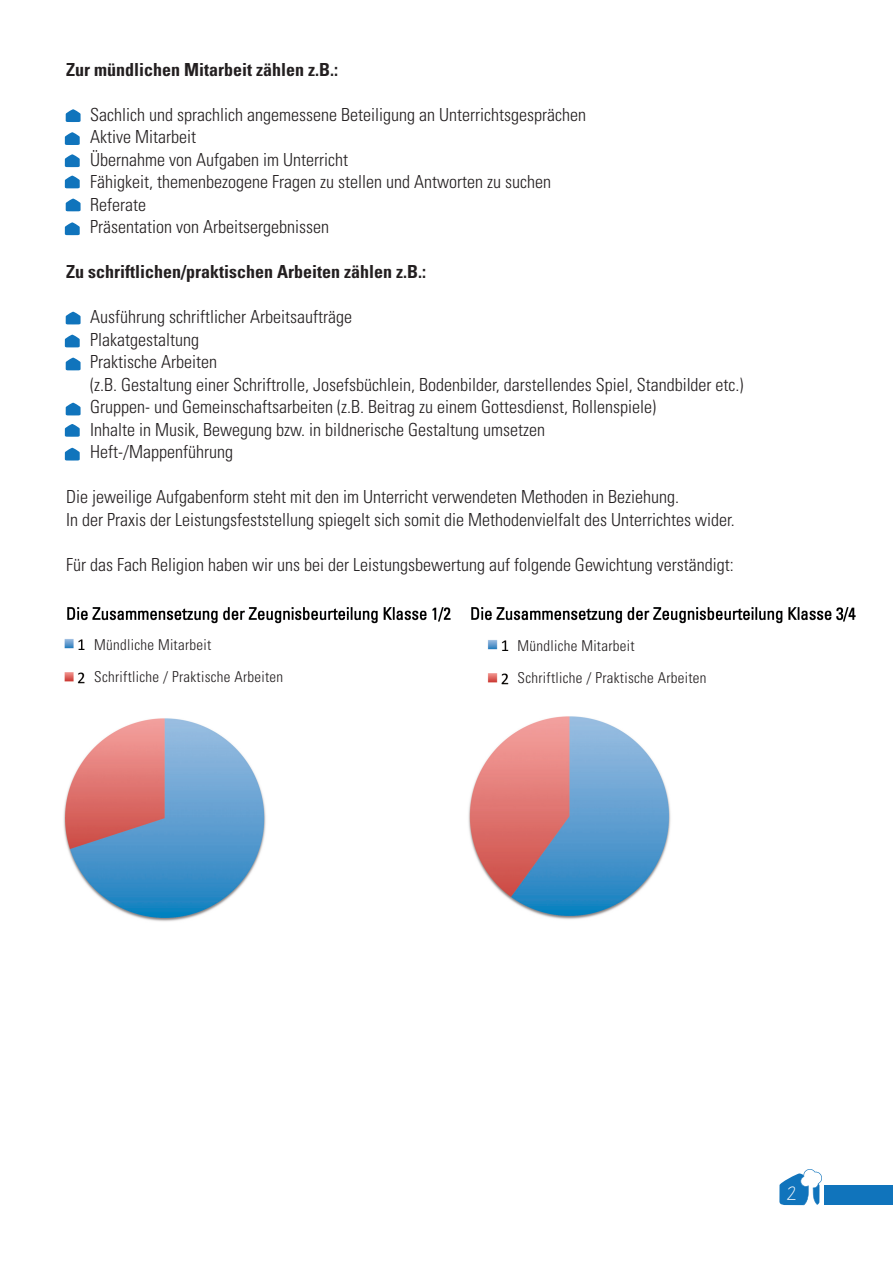
<style>
.page{position:relative;width:893px;height:1263px;background:#fff}
.page>*{position:absolute;margin:0;border:0;box-sizing:border-box;transform-origin:0 0}
.t1{font:19.5px "All Things Pink Skinny";color:#fff}
.t2{font:300 condensed 18px/22.5px "Univers";color:#231f20}
.t3{font:700 condensed 18px "Univers";color:#231f20}
.t4{font:300 condensed 15px/32.1px "Univers LT Std";letter-spacing:.02em;color:#231f20}
</style>
<div class="page">
<div style="left:825px;top:1185px;width:68px;height:19px;background:#1074bc"></div>
<svg style="left:779px;top:1169px;width:43px;height:36px"></svg>
<svg style="left:66px;top:109px;width:15px;height:13px"></svg>
<svg style="left:65px;top:132px;width:15px;height:13px"></svg>
<svg style="left:65px;top:154px;width:15px;height:13px"></svg>
<svg style="left:65px;top:176px;width:15px;height:12px"></svg>
<svg style="left:66px;top:199px;width:15px;height:12px"></svg>
<svg style="left:65px;top:222px;width:15px;height:13px"></svg>
<svg style="left:66px;top:312px;width:15px;height:12px"></svg>
<svg style="left:65px;top:335px;width:15px;height:12px"></svg>
<svg style="left:66px;top:358px;width:15px;height:12px"></svg>
<svg style="left:66px;top:403px;width:15px;height:12px"></svg>
<svg style="left:65px;top:424px;width:15px;height:13px"></svg>
<svg style="left:65px;top:448px;width:15px;height:12px"></svg>
<img style="left:63px;top:718px;width:203px;height:204px">
<img style="left:67px;top:607px;width:384px;height:17px">
<img style="left:468px;top:716px;width:203px;height:204px">
<img style="left:471px;top:607px;width:385px;height:17px">
<img style="left:64px;top:639px;width:21px;height:45px">
<img style="left:487px;top:640px;width:22px;height:45px">
<p class="t3" style="left:66px;top:58px;width:273px">Zur mündlichen Mitarbeit zählen z.B.:</p>
<p class="t2" style="left:90px;top:103px;width:497px">Sachlich und sprachlich angemessene Beteiligung an Unterrichtsgesprächen Aktive Mitarbeit<br>Übernahme von Aufgaben im Unterricht<br>Fähigkeit, themenbezogene Fragen zu stellen und Antworten zu suchen Referate<br>Präsentation von Arbeitsergebnissen</p>
<p class="t3" style="left:66px;top:261px;width:361px">Zu schriftlichen/praktischen Arbeiten zählen z.B.:</p>
<p class="t2" style="left:90px;top:306px;width:655px">Ausführung schriftlicher Arbeitsaufträge<br>Plakatgestaltung<br>Praktische Arbeiten<br>(z.B. Gestaltung einer Schriftrolle, Josefsbüchlein, Bodenbilder, darstellendes Spiel, Standbilder etc.)<br>Gruppen- und Gemeinschaftsarbeiten (z.B. Beitrag zu einem Gottesdienst, Rollenspiele)<br>Inhalte in Musik, Bewegung bzw. in bildnerische Gestaltung umsetzen<br>Heft-/Mappenführung</p>
<p class="t2" style="left:66px;top:486px;width:670px">Die jeweilige Aufgabenform steht mit den im Unterricht verwendeten Methoden in Beziehung.<br>In der Praxis der Leistungsfeststellung spiegelt sich somit die Methodenvielfalt des Unterrichtes wider.</p>
<p class="t2" style="left:66px;top:553px;width:669px">Für das Fach Religion haben wir uns bei der Leistungsbewertung auf folgende Gewichtung verständigt:</p>
<p class="t4" style="left:94px;top:629px;width:191px">Mündliche Mitarbeit<br>Schriftliche / Praktische Arbeiten</p>
<p class="t4" style="left:518px;top:630px;width:191px">Mündliche Mitarbeit<br>Schriftliche / Praktische Arbeiten</p>
<p class="t1" style="left:786px;top:1183px;width:12px">2</p>
</div>
